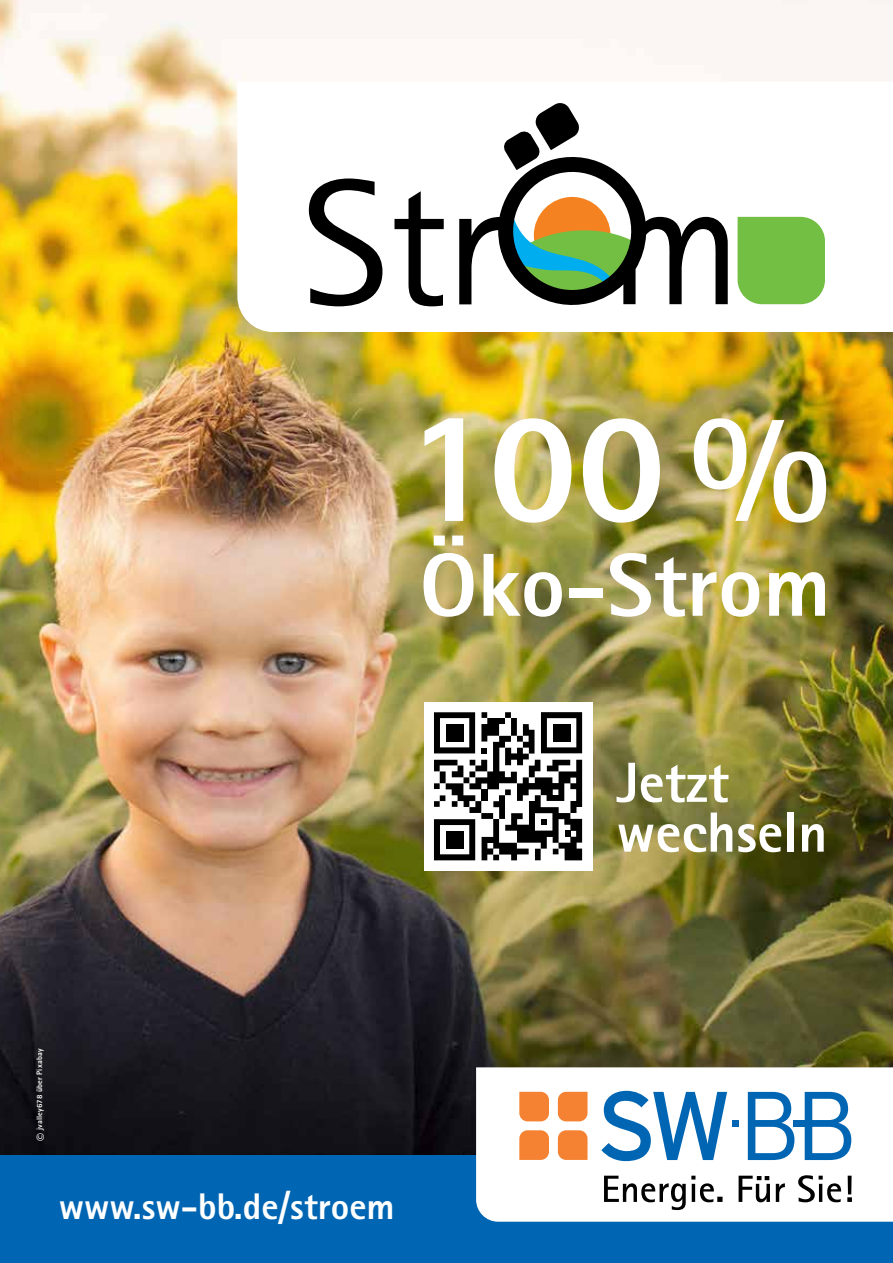
<style>
.page{position:relative;width:893px;height:1263px;background:#fff}
.page>*{position:absolute;margin:0;border:0;box-sizing:border-box;transform-origin:0 0}
.t1{font:800 159px "Rotis Sans Serif Std";color:#fff}
.t2{font:800 89.55px "Rotis Sans Serif Std";color:#fff}
.t3{font:800 56.7px/49.8px "Rotis Sans Serif Std";color:#fff}
.t4{font:800 37.05px "Rotis Sans Serif Std";color:#fff}
.t5{font:800 15.9px "Rotis Sans Serif Std";color:#fff}
.t6{font:800 7.95px "Rotis Sans Serif Std";letter-spacing:.02em;color:#fff}
</style>
<div class="page">
<img style="left:0;top:0;width:893px;height:1156px">
<div style="left:0;top:1156px;width:893px;height:107px;background:#0066b3"></div>
<svg style="left:237px;top:82px;width:656px;height:250px"></svg>
<div style="left:738px;top:217px;width:87px;height:87px;background:#72bf44"></div>
<svg style="left:309px;top:178px;width:73px;height:128px"></svg>
<svg style="left:394px;top:191px;width:50px;height:115px"></svg>
<svg style="left:459px;top:102px;width:269px;height:206px"></svg>
<div style="left:424px;top:702px;width:168px;height:168px;background:#fff"></div>
<svg style="left:434px;top:712px;width:148px;height:148px"></svg>
<div style="left:446px;top:724px;width:17px;height:17px;background:#000"></div>
<div style="left:553px;top:724px;width:17px;height:17px;background:#000"></div>
<div style="left:446px;top:831px;width:17px;height:17px;background:#000"></div>
<svg style="left:476px;top:1067px;width:417px;height:155px"></svg>
<svg style="left:604px;top:1175px;width:248px;height:35px;background:#c5c5c5"></svg>
<svg style="left:519px;top:1092px;width:30px;height:29px"></svg>
<svg style="left:558px;top:1092px;width:29px;height:29px"></svg>
<svg style="left:519px;top:1130px;width:30px;height:30px"></svg>
<svg style="left:558px;top:1130px;width:29px;height:30px"></svg>
<svg style="left:601px;top:1091px;width:126px;height:70px"></svg>
<svg style="left:748px;top:1092px;width:46px;height:68px"></svg>
<svg style="left:805px;top:1092px;width:46px;height:68px"></svg>
<div style="left:794px;top:1120px;width:19px;height:7px;background:#0066b3"></div>
<div style="left:732px;top:1120px;width:6px;height:7px;background:#0066b3"></div>
<img style="left:889px;top:89px;width:4px;height:396px">
<h1 class="t1" style="left:406px;top:366px;width:426px">100%</h1>
<h2 class="t2" style="left:419px;top:528px;width:413px">Öko-Strom</h2>
<h3 class="t3" style="left:616px;top:757px;width:212px">Jetzt wechseln</h3>
<p class="t6" style="left:34px;top:1130px;width:83px;rotate:-90deg">jvalley678 über Pixabay</p>
<h3 class="t5" style="left:32px;top:1141px;width:9px;rotate:-90deg">©</h3>
<h3 class="t4" style="left:59px;top:1183px;width:337px">www.sw-bb.de/stroem</h3>
</div>
